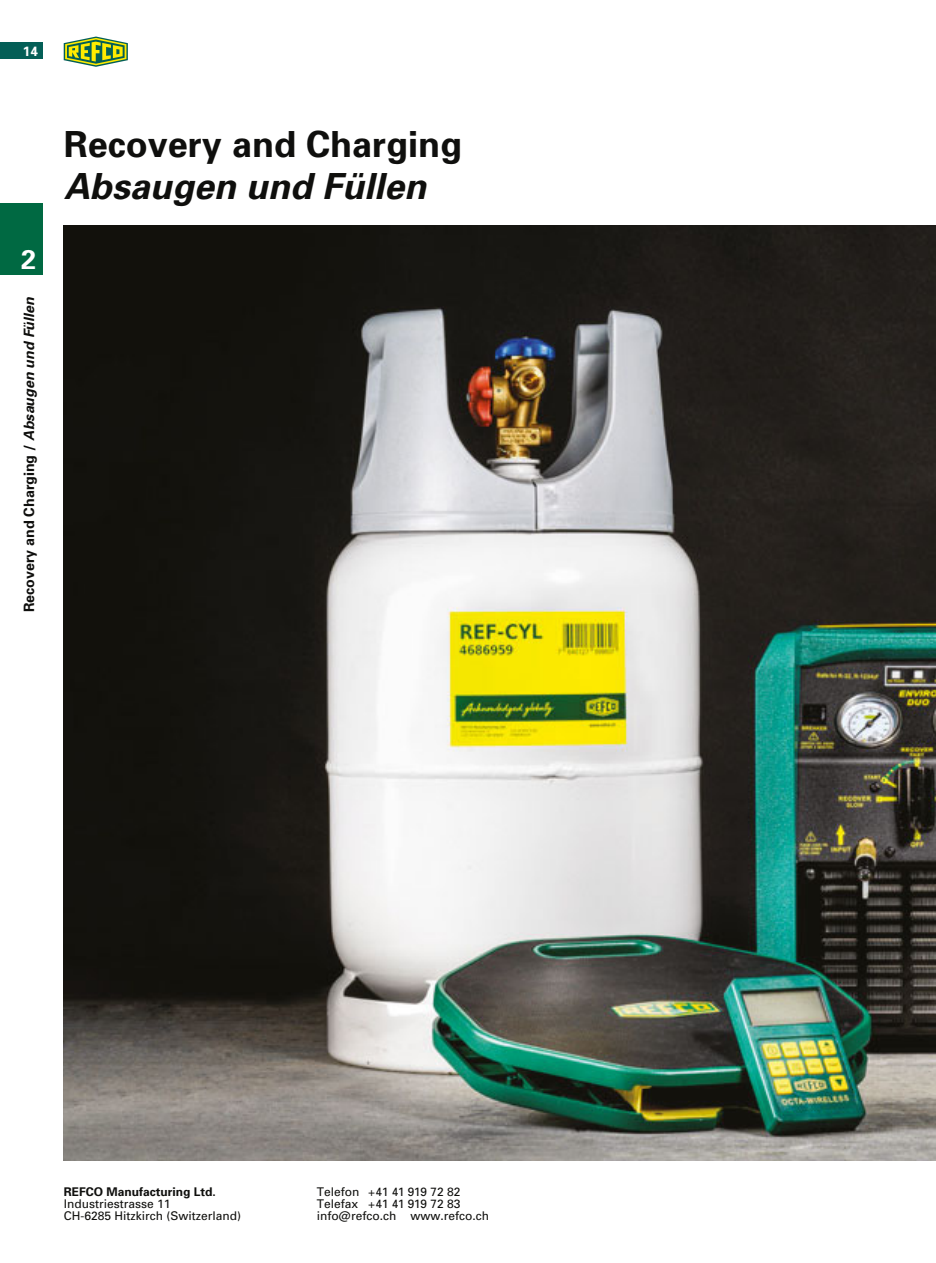
<style>
.page{position:relative;width:936px;height:1263px;background:#fff}
.page>*{position:absolute;margin:0;border:0;box-sizing:border-box;transform-origin:0 0}
.t1{font:700 36px "Univers";color:#0f0f0d}
.t2{font:italic 700 36px "Univers";color:#0f0f0d}
.t3{font:700 27px "Univers";color:#fff}
.t4{font:700 14.25px "Univers";color:#0f0f0d}
.t5{font:700 13.5px "Univers";color:#fff}
.t6{font:12px/12px "Univers";color:#0f0f0d}
.t7{font:700 12px "Univers";color:#0f0f0d}
.s1{font-style:italic}
</style>
<div class="page">
<div style="left:0;top:43px;width:43px;height:16px;background:#045f57"></div>
<svg style="left:64px;top:37px;width:64px;height:30px"></svg>
<div style="left:0;top:203px;width:43px;height:72px;background:#006942"></div>
<img style="left:64px;top:225px;width:871px;height:936px">
<p class="t5" style="left:23px;top:47px;width:17px">14</p>
<h2 class="t3" style="left:21px;top:250px;width:17px">2</h2>
<p class="t4" style="left:24px;top:612px;width:317px;rotate:-90deg">Recovery and Charging / <span class="s1">Absaugen und Füllen</span></p>
<h1 class="t1" style="left:64px;top:131px;width:400px">Recovery and Charging</h1>
<h1 class="t2" style="left:64px;top:173px;width:364px">Absaugen und Füllen</h1>
<p class="t7" style="left:64px;top:1188px;width:153px">REFCO Manufacturing Ltd.</p>
<p class="t6" style="left:64px;top:1199px;width:179px">Industriestrasse 11<br>CH-6285 Hitzkirch (Switzerland)</p>
<p class="t6" style="left:317px;top:1187px;width:174px">Telefon +41 41 919 72 82<br>Telefax +41 41 919 72 83 info@refco.ch www.refco.ch</p>
</div>
